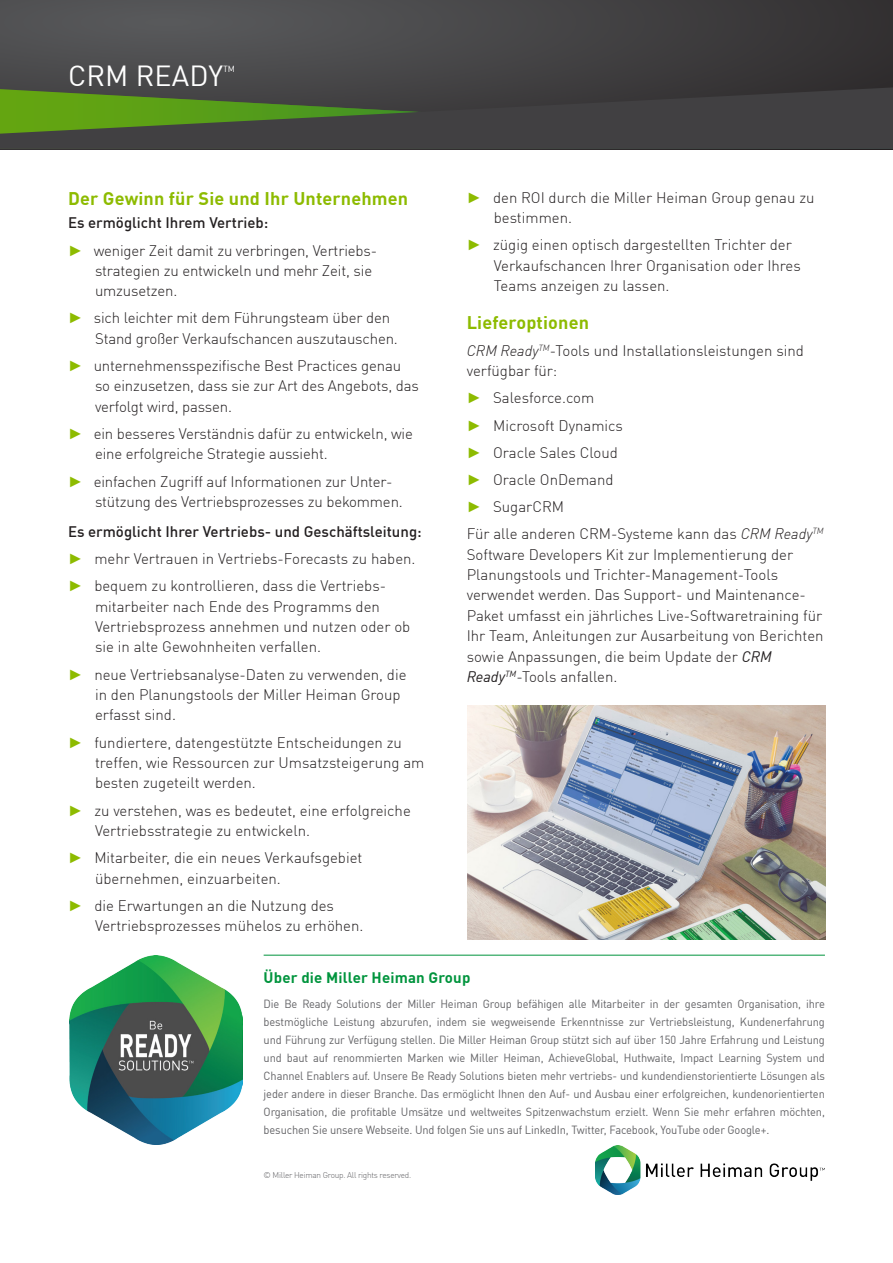
<style>
.page{position:relative;width:893px;height:1263px;background:#fff}
.page>*{position:absolute;margin:0;border:0;box-sizing:border-box;transform-origin:0 0}
.t1{font:28.5px "DIN Offc Pro";letter-spacing:.005em;color:#fff}
.SUBHEADER{font:700 18px "DIN Offc Pro";letter-spacing:.01em;color:#8dbb00}
.BODY_COPY{font:300 15px/20.4px "DIN Offc Pro";color:#231f20}
.BODY_BULLETS{font:500 15px "DIN Offc Pro";color:#231f20}
.BODY_COPY-2{font:500 15px "DIN Offc Pro";color:#231f20}
.t2{font:700 15px "DIN Offc Pro";letter-spacing:.01em;color:#00943d}
.t3{font:11.7px/18px "DIN Offc Pro";letter-spacing:-.01em;color:#636366;text-align:justify;scale:.95 1}
.t4{font:8.7px "DIN Offc Pro";color:#fff}
.t5{font:300 8.25px "DIN Offc Pro";letter-spacing:-.03em;color:#636366}
.s1{font-family:"Arial";font-weight:700;color:#8dbb00}
.s2{font-style:italic}
.s3{font-weight:400;font-style:italic}
</style>
<div class="page">
<div style="left:0;top:0;width:893px;height:150px;background:linear-gradient(to right,#57585a,#353334)"></div>
<img style="left:69px;top:955px;width:174px;height:189px">
<hr style="left:264px;top:955px;width:561px;height:1px;background:#00943d">
<img style="left:595px;top:1145px;width:230px;height:49px">
<svg style="left:0;top:85px;width:893px;height:64px;background:#444f3a"></svg>
<img style="left:468px;top:706px;width:357px;height:233px">
<p class="t1" style="left:68px;top:53px;width:156px">CRM READY</p>
<p class="t4" style="left:223px;top:62px;width:13px">TM</p>
<p class="SUBHEADER" style="left:68px;top:184px;width:342px">Der Gewinn für Sie und Ihr Unternehmen</p>
<p class="BODY_COPY-2" style="left:68px;top:211px;width:202px">Es ermöglicht Ihrem Vertrieb:</p>
<p class="BODY_COPY" style="left:95px;top:239px;width:284px;text-indent:-27px"><span class="s1">►</span> weniger Zeit damit zu verbringen, Vertriebs&shy;strategien zu entwickeln und mehr Zeit, sie umzusetzen.</p>
<p class="BODY_COPY" style="left:95px;top:307px;width:304px;text-indent:-27px"><span class="s1">►</span> sich leichter mit dem Führungsteam über den<br>Stand großer Verkaufschancen auszutauschen.</p>
<p class="BODY_COPY" style="left:95px;top:354px;width:325px;text-indent:-27px"><span class="s1">►</span> unternehmensspezifische Best Practices genau so einzusetzen, dass sie zur Art des Angebots, das verfolgt wird, passen.</p>
<p class="BODY_COPY" style="left:95px;top:422px;width:319px;text-indent:-27px"><span class="s1">►</span> ein besseres Verständnis dafür zu entwickeln, wie eine erfolgreiche Strategie aussieht.</p>
<p class="BODY_COPY" style="left:95px;top:470px;width:309px;text-indent:-27px"><span class="s1">►</span> einfachen Zugriff auf Informationen zur Unter&shy;stützung des Vertriebsprozesses zu bekommen.</p>
<p class="BODY_BULLETS" style="left:68px;top:519px;width:355px">Es ermöglicht Ihrer Vertriebs- und Geschäftsleitung:</p>
<p class="BODY_COPY" style="left:68px;top:547px;width:349px"><span class="s1">►</span> mehr Vertrauen in Vertriebs-Forecasts zu haben.</p>
<p class="BODY_COPY" style="left:95px;top:574px;width:317px;text-indent:-27px"><span class="s1">►</span> bequem zu kontrollieren, dass die Vertriebs&shy;mitarbeiter nach Ende des Programms den Vertriebsprozess annehmen und nutzen oder ob sie in alte Gewohnheiten verfallen.</p>
<p class="BODY_COPY" style="left:95px;top:663px;width:313px;text-indent:-27px"><span class="s1">►</span> neue Vertriebsanalyse-Daten zu verwenden, die in den Planungstools der Miller Heiman Group erfasst sind.</p>
<p class="BODY_COPY" style="left:95px;top:731px;width:331px;text-indent:-27px"><span class="s1">►</span> fundiertere, datengestützte Entscheidungen zu treffen, wie Ressourcen zur Umsatzsteigerung am besten zugeteilt werden.</p>
<p class="BODY_COPY" style="left:95px;top:799px;width:317px;text-indent:-27px"><span class="s1">►</span> zu verstehen, was es bedeutet, eine erfolgreiche<br>Vertriebsstrategie zu entwickeln.</p>
<p class="BODY_COPY" style="left:95px;top:846px;width:269px;text-indent:-27px"><span class="s1">►</span> Mitarbeiter, die ein neues Verkaufsgebiet übernehmen, einzuarbeiten.</p>
<p class="BODY_COPY" style="left:95px;top:894px;width:270px;text-indent:-27px"><span class="s1">►</span> die Erwartungen an die Nutzung des<br>Vertriebsprozesses mühelos zu erhöhen.</p>
<p class="BODY_COPY" style="left:494px;top:186px;width:322px;text-indent:-27px"><span class="s1">►</span> den ROI durch die Miller Heiman Group genau zu bestimmen.</p>
<p class="BODY_COPY" style="left:494px;top:233px;width:309px;text-indent:-27px"><span class="s1">►</span> zügig einen optisch dargestellten Trichter der<br>Verkaufschancen Ihrer Organisation oder Ihres<br>Teams anzeigen zu lassen.</p>
<p class="SUBHEADER" style="left:467px;top:307px;width:124px">Lieferoptionen</p>
<p class="BODY_COPY" style="left:467px;top:339px;width:339px"><span class="s2">CRM Ready</span><sup>TM</sup>-Tools und Installationsleistungen sind verfügbar für:</p>
<p class="BODY_COPY" style="left:467px;top:386px;width:129px"><span class="s1">►</span> Salesforce.com</p>
<p class="BODY_COPY" style="left:467px;top:414px;width:158px"><span class="s1">►</span> Microsoft Dynamics</p>
<p class="BODY_COPY" style="left:467px;top:441px;width:153px"><span class="s1">►</span> Oracle Sales Cloud</p>
<p class="BODY_COPY" style="left:467px;top:468px;width:148px"><span class="s1">►</span> Oracle OnDemand</p>
<p class="BODY_COPY" style="left:467px;top:495px;width:99px"><span class="s1">►</span> SugarCRM</p>
<p class="BODY_COPY" style="left:467px;top:522px;width:358px">Für alle anderen CRM-Systeme kann das <span class="s2">CRM Ready</span><sup>TM </sup>Software Developers Kit zur Implementierung der Planungstools und Trichter-Management-Tools verwendet werden. Das Support- und Maintenance-Paket umfasst ein jährliches Live-Softwaretraining für Ihr Team, Anleitungen zur Ausarbeitung von Berichten sowie Anpassungen, die beim Update der <span class="s3">CRM Ready</span><sup>TM</sup>-Tools anfallen.</p>
<p class="t2" style="left:264px;top:965px;width:208px">Über die Miller Heiman Group</p>
<p class="t3" style="left:264px;top:993px;width:592px">Die Be Ready Solutions der Miller Heiman Group befähigen alle Mitarbeiter in der gesamten Organisation, ihre bestmögliche Leistung abzurufen, indem sie wegweisende Erkenntnisse zur Vertriebsleistung, Kundenerfahrung und Führung zur Verfügung stellen. Die Miller Heiman Group stützt sich auf über 150 Jahre Erfahrung und Leistung und baut auf renommierten Marken wie Miller Heiman, AchieveGlobal, Huthwaite, Impact Learning System und Channel Enablers auf. Unsere Be Ready Solutions bieten mehr vertriebs- und kundendienstorientierte Lösungen als jeder andere in dieser Branche. Das ermöglicht Ihnen den Auf- und Ausbau einer erfolgreichen, kundenorientierten Organisation, die profitable Umsätze und weltweites Spitzenwachstum erzielt. Wenn Sie mehr erfahren möchten, besuchen Sie unsere Webseite. Und folgen Sie uns auf LinkedIn, Twitter, Facebook, YouTube oder Google+.</p>
<p class="t5" style="left:264px;top:1168px;width:149px">© Miller Heiman Group. All rights reserved.</p>
</div>
